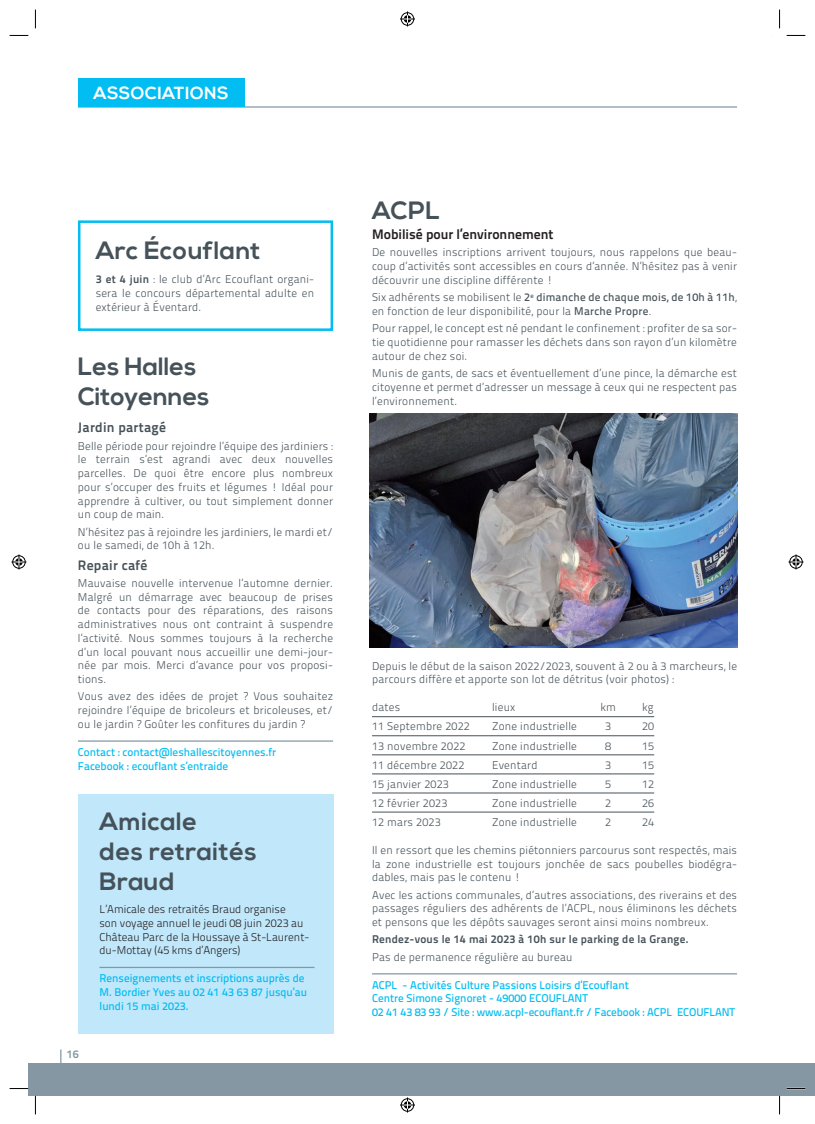
<style>
.page{position:relative;width:815px;height:1124px;background:#fff}
.page>*{position:absolute;margin:0;border:0;box-sizing:border-box;transform-origin:0 0}
.t1{font:700 25px/30px "Nexa";letter-spacing:.02em;color:#465259}
.t2{font:700 25px/30px "Nexa";color:#465259}
.t3{font:700 17.5px "Nexa";letter-spacing:.02em;color:#fff}
.t4{font:13.75px "Titillium Text 22 L 800 wt";color:#231f20}
.t5{font:13.75px "Titillium Text 22 L 800 wt";letter-spacing:.02em;color:#465259}
.t6{font:11.25px/13.8px "Titillium Text 22 L 250 wt";letter-spacing:.02em;color:#465259;text-align:justify}
.t7{font:11.25px/13.8px "Titillium Text 22 L 600 wt";color:#01bdf2}
.t8{font:11.25px/13.8px "Titillium Text 22 L 250 wt";color:#231f20}
.t9{font:11.25px "Titillium Text 22 L 600 wt";letter-spacing:.02em;color:#465259}
.t10{font:11.25px "Titillium Text 22 L 800 wt";letter-spacing:.02em;color:#465259}
.t11{font:11.25px "Titillium Text 22 L 800 wt";color:#8497a2}
.s1{font-family:"Titillium Text 22 L 800 wt"}
.s2{font-family:"Titillium Text 22 L 250 wt"}
.s3{font-family:"Titillium Text 22 L 600 wt"}
</style>
<div class="page">
<div style="left:780px;top:1062px;width:35px;height:33px;background:#8497a2"></div>
<div style="left:78px;top:794px;width:255px;height:240px;background:#c0e7fa"></div>
<hr style="left:78px;top:106px;width:659px;height:2px;background:#8497a2">
<svg style="left:60px;top:1049px;width:1px;height:13px"></svg>
<div style="left:28px;top:1062px;width:752px;height:33px;background:#8497a2"></div>
<div style="left:78px;top:78px;width:166px;height:28px;background:#01bdf2"></div>
<hr style="left:372px;top:716px;width:282px;height:1px;background:#465259">
<hr style="left:372px;top:735px;width:282px;height:1px;background:#465259">
<hr style="left:372px;top:754px;width:282px;height:1px;background:#465259">
<hr style="left:372px;top:773px;width:282px;height:1px;background:#465259">
<hr style="left:372px;top:792px;width:282px;height:1px;background:#465259">
<hr style="left:372px;top:811px;width:282px;height:1px;background:#465259">
<hr style="left:372px;top:973px;width:365px;height:1px;background:#8497a2">
<hr style="left:100px;top:966px;width:214px;height:1px;background:#8497a2">
<div style="left:78px;top:220px;width:255px;height:111px;border:2px solid #01bdf2"></div>
<hr style="left:78px;top:740px;width:255px;height:1px;background:#8497a2">
<img style="left:370px;top:414px;width:367px;height:234px">
<svg style="left:10px;top:35px;width:19px;height:1px"></svg>
<svg style="left:787px;top:35px;width:18px;height:1px"></svg>
<svg style="left:10px;top:1088px;width:19px;height:1px"></svg>
<svg style="left:787px;top:1087px;width:18px;height:2px"></svg>
<svg style="left:35px;top:10px;width:1px;height:19px"></svg>
<svg style="left:35px;top:1095px;width:1px;height:19px"></svg>
<svg style="left:779px;top:10px;width:1px;height:19px"></svg>
<svg style="left:779px;top:1095px;width:1px;height:19px"></svg>
<svg style="left:400px;top:11px;width:15px;height:15px"></svg>
<svg style="left:400px;top:1097px;width:15px;height:15px"></svg>
<svg style="left:11px;top:554px;width:15px;height:15px"></svg>
<svg style="left:788px;top:554px;width:15px;height:15px"></svg>
<h2 class="t3" style="left:94px;top:83px;width:137px">ASSOCIATIONS</h2>
<h1 class="t1" style="left:96px;top:236px;width:166px">Arc Écouflant</h1>
<p class="t6" style="left:96px;top:272px;width:220px"><span class="s1">3 et 4 juin</span> : le club d’Arc Ecouflant organi&shy;sera le concours départemental adulte en extérieur à Éventard.</p>
<h1 class="t2" style="left:78px;top:352px;width:133px">Les Halles<br>Citoyennes</h1>
<p class="t5" style="left:78px;top:417px;width:90px">Jardin partagé</p>
<p class="t6" style="left:78px;top:438px;width:257px">Belle période pour rejoindre l’équipe des jardiniers : le terrain s’est agrandi avec deux nouvelles parcelles. De quoi être encore plus nombreux pour s’occuper des fruits et légumes ! Idéal pour apprendre à cultiver, ou tout simplement donner un coup de main.</p>
<p class="t6" style="left:78px;top:524px;width:257px">N’hésitez pas à rejoindre les jardiniers, le mardi et/ ou le samedi, de 10h à 12h.</p>
<p class="t5" style="left:78px;top:554px;width:71px">Repair café</p>
<p class="t6" style="left:78px;top:575px;width:257px">Mauvaise nouvelle intervenue l’automne dernier.<br>Malgré un démarrage avec beaucoup de prises de contacts pour des réparations, des raisons administratives nous ont contraint à suspendre l’activité. Nous sommes toujours à la recherche d’un local pouvant nous accueillir une demi-jour&shy;née par mois. Merci d’avance pour vos proposi&shy;tions.</p>
<p class="t6" style="left:78px;top:689px;width:257px">Vous avez des idées de projet ? Vous souhaitez rejoindre l’équipe de bricoleurs et bricoleuses, et/ ou le jardin ? Goûter les confitures du jardin ?</p>
<p class="t7" style="left:78px;top:744px;width:200px">Contact : contact@leshallescitoyennes.fr<br>Facebook : ecouflant s’entraide</p>
<p class="t11" style="left:67px;top:1045px;width:13px">16</p>
<h1 class="t1" style="left:100px;top:807px;width:159px">Amicale<br>des retraités<br>Braud</h1>
<p class="t8" style="left:100px;top:901px;width:211px">L’Amicale des retraités Braud organise<br>son voyage annuel le jeudi 08 juin 2023 au Château Parc de la Houssaye à St-Laurent&shy;du-Mottay (45 kms d’Angers)</p>
<p class="t7" style="left:100px;top:970px;width:209px">Renseignements et inscriptions auprès de<br>M. Bordier Yves au 02 41 43 63 87 jusqu’au lundi 15 mai 2023.</p>
<h1 class="t1" style="left:372px;top:196px;width:70px">ACPL</h1>
<p class="t4" style="left:372px;top:224px;width:183px">Mobilisé pour l’environnement</p>
<p class="t6" style="left:372px;top:245px;width:367px">De nouvelles inscriptions arrivent toujours, nous rappelons que beau&shy;coup d’activités sont accessibles en cours d’année. N’hésitez pas à venir découvrir une discipline différente !</p>
<p class="t9" style="left:372px;top:289px;width:366px"><span class="s2">Six adhérents se mobilisent le</span> 2<sup>e</sup> dimanche de chaque mois, de 10h à 11h<span class="s2">,</span></p>
<p class="t6" style="left:372px;top:302px;width:366px;line-height:17.2px">en fonction de leur disponibilité, pour la <span class="s3">Marche Propre</span>.<br>Pour rappel, le concept est né pendant le confinement : profiter de sa sor-</p>
<p class="t6" style="left:372px;top:334px;width:366px">tie quotidienne pour ramasser les déchets dans son rayon d’un kilomètre autour de chez soi.</p>
<p class="t6" style="left:372px;top:366px;width:366px">Munis de gants, de sacs et éventuellement d’une pince, la démarche est citoyenne et permet d’adresser un message à ceux qui ne respectent pas l’environnement.</p>
<p class="t6" style="left:372px;top:658px;width:366px">Depuis le début de la saison 2022/2023, souvent à 2 ou à 3 marcheurs, le parcours diffère et apporte son lot de détritus (voir photos) :</p>
<p class="t6" style="left:372px;top:699px;width:30px">dates</p>
<p class="t6" style="left:492px;top:699px;width:25px">lieux</p>
<p class="t6" style="left:600px;top:699px;width:17px">km</p>
<p class="t6" style="left:642px;top:699px;width:13px">kg</p>
<p class="t6" style="left:372px;top:719px;width:99px">11 Septembre 2022</p>
<p class="t6" style="left:492px;top:719px;width:86px">Zone industrielle</p>
<p class="t6" style="left:605px;top:719px;width:7px">3</p>
<p class="t6" style="left:642px;top:719px;width:14px">20</p>
<p class="t6" style="left:372px;top:738px;width:95px">13 novembre 2022</p>
<p class="t6" style="left:492px;top:738px;width:86px">Zone industrielle</p>
<p class="t6" style="left:605px;top:738px;width:7px">8</p>
<p class="t6" style="left:642px;top:738px;width:14px">15</p>
<p class="t6" style="left:372px;top:757px;width:94px">11 décembre 2022</p>
<p class="t6" style="left:492px;top:757px;width:47px">Eventard</p>
<p class="t6" style="left:605px;top:757px;width:7px">3</p>
<p class="t6" style="left:642px;top:757px;width:14px">15</p>
<p class="t6" style="left:372px;top:776px;width:78px">15 janvier 2023</p>
<p class="t6" style="left:492px;top:776px;width:86px">Zone industrielle</p>
<p class="t6" style="left:605px;top:776px;width:7px">5</p>
<p class="t6" style="left:642px;top:776px;width:14px">12</p>
<p class="t6" style="left:372px;top:795px;width:77px">12 février 2023</p>
<p class="t6" style="left:492px;top:795px;width:86px">Zone industrielle</p>
<p class="t6" style="left:605px;top:795px;width:7px">2</p>
<p class="t6" style="left:642px;top:795px;width:14px">26</p>
<p class="t6" style="left:372px;top:814px;width:70px">12 mars 2023</p>
<p class="t6" style="left:492px;top:814px;width:86px">Zone industrielle</p>
<p class="t6" style="left:605px;top:814px;width:7px">2</p>
<p class="t6" style="left:642px;top:814px;width:14px">24</p>
<p class="t6" style="left:372px;top:842px;width:367px">Il en ressort que les chemins piétonniers parcourus sont respectés, mais la zone industrielle est toujours jonchée de sacs poubelles biodégra&shy;dables, mais pas le contenu !</p>
<p class="t6" style="left:372px;top:887px;width:366px">Avec les actions communales, d’autres associations, des riverains et des passages réguliers des adhérents de l’ACPL, nous éliminons les déchets et pensons que les dépôts sauvages seront ainsi moins nombreux.</p>
<p class="t10" style="left:372px;top:930px;width:318px">Rendez-vous le 14 mai 2023 à 10h sur le parking de la Grange.</p>
<p class="t6" style="left:372px;top:949px;width:202px">Pas de permanence régulière au bureau</p>
<p class="t7" style="left:372px;top:977px;width:364px">ACPL - Activités Culture Passions Loisirs d’Ecouflant<br>Centre Simone Signoret - 49000 ECOUFLANT<br>02 41 43 83 93 / Site : www.acpl-ecouflant.fr / Facebook : ACPL ECOUFLANT</p>
</div>
